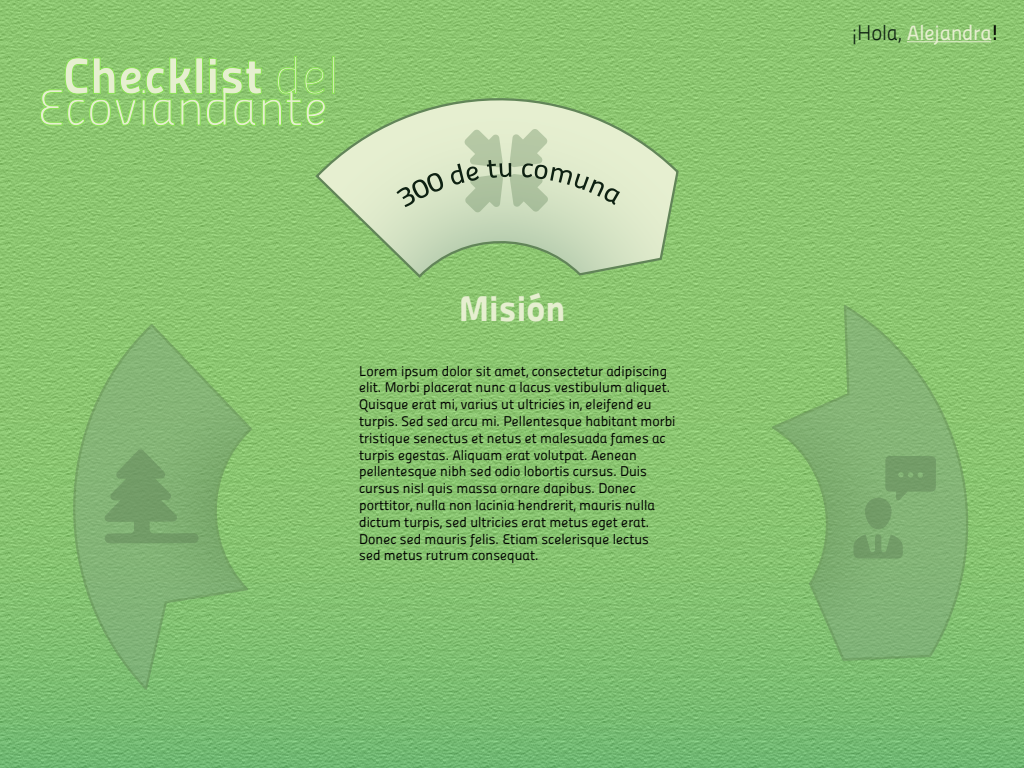
<style>
.page{position:relative;width:1024px;height:768px;background:#fff}
.page>*{position:absolute;margin:0;border:0;box-sizing:border-box;transform-origin:0 0}
.t1{font:36px "Panefresco 999 wt";color:#e6efd0}
.t2{font:21px "Panefresco 500 wt";letter-spacing:-.01em;color:#e6efd0}
.t3{font:14px/16.8px "Panefresco 400 wt";color:#000}
.s1{font-family:"Panefresco 250 wt";color:#0e2112}
.s2{color:#000}
</style>
<div class="page">
<img style="left:0;top:0;width:1008px;height:752px">
<img style="left:1008px;top:0;width:16px;height:752px">
<img style="left:0;top:752px;width:1008px;height:16px">
<img style="left:1008px;top:752px;width:16px;height:16px">
<div style="left:332px;top:56px;width:3px;height:38px;background:#e6efd0;border:1px solid #8ce257"></div>
<svg style="left:40px;top:56px;width:286px;height:116px;background:#97cd79"></svg>
<svg style="left:314px;top:73px;width:366px;height:207px;background:#aed297"></svg>
<svg style="left:396px;top:173px;width:47px;height:34px;background:#b0bda2"></svg>
<svg style="left:451px;top:129px;width:169px;height:83px;background:#c4d2b3"></svg>
<svg style="left:772px;top:305px;width:196px;height:356px;background:#84ba72"></svg>
<svg style="left:853px;top:456px;width:83px;height:103px;background:#7caa6f"></svg>
<hr style="left:907px;top:41px;width:84px;height:1px;background:#e6efd0">
<svg style="left:73px;top:324px;width:179px;height:366px;background:#83b972"></svg>
<svg style="left:105px;top:449px;width:94px;height:94px;background:#7aa76d"></svg>
<h1 class="t1" style="left:459px;top:280px;width:108px">Misión</h1>
<p class="t3" style="left:359px;top:361px;width:318px">Lorem ipsum dolor sit amet, consectetur adipiscing elit. Morbi placerat nunc a lacus vestibulum aliquet.<br>Quisque erat mi, varius ut ultricies in, eleifend eu turpis. Sed sed arcu mi. Pellentesque habitant morbi tristique senectus et netus et malesuada fames ac turpis egestas. Aliquam erat volutpat. Aenean pellentesque nibh sed odio lobortis cursus. Duis cursus nisl quis massa ornare dapibus. Donec porttitor, nulla non lacinia hendrerit, mauris nulla dictum turpis, sed ultricies erat metus eget erat.<br>Donec sed mauris felis. Etiam scelerisque lectus<br>sed metus rutrum consequat.</p>
<h2 class="t2" style="left:851px;top:17px;width:149px"><span class="s1">¡Hola,</span> Alejandra<span class="s2">!</span></h2>
</div>
